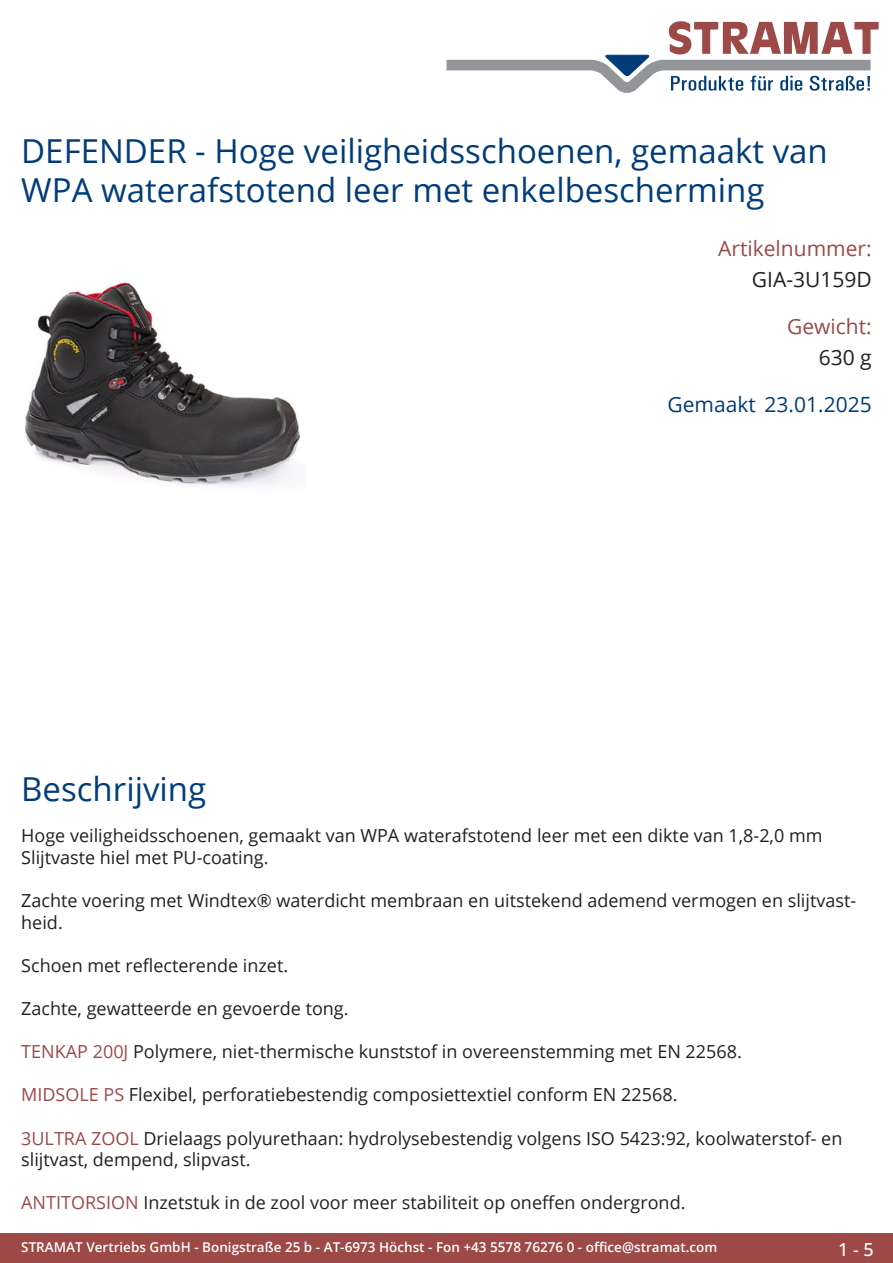
<style>
.page{position:relative;width:893px;height:1263px;background:#fff}
.page>*{position:absolute;margin:0;border:0;box-sizing:border-box;transform-origin:0 0}
.Produkttitel{font:33px/39.6px "Open Sans";color:#003d78}
.TechDaten_Überschrif{font:21px "Open Sans";color:#9c4948}
.Erstellungsdatum{font:21px "Open Sans";color:#003d78}
.TechDaten_Inhalt{font:21px "Open Sans";color:#231f20}
.Beschreibung_Text{font:18px/21.6px "Open Sans";color:#231f20}
.t1{font:500 18px "Open Sans";color:#fff}
.t2{font:600 13.5px "Open Sans";color:#fff}
.s1{color:#9c4948}
</style>
<div class="page">
<div style="left:0;top:1233px;width:893px;height:30px;background:#9c4948"></div>
<svg style="left:446px;top:21px;width:433px;height:72px"></svg>
<img style="left:25px;top:282px;width:275px;height:205px">
<p class="Produkttitel" style="left:21px;top:130px;width:808px">DEFENDER - Hoge veiligheidsschoenen, gemaakt van<br>WPA waterafstotend leer met enkelbescherming</p>
<p class="TechDaten_Überschrif" style="left:718px;top:234px;width:155px">Artikelnummer:</p>
<p class="TechDaten_Inhalt" style="left:752px;top:265px;width:121px">GIA-3U159D</p>
<p class="TechDaten_Überschrif" style="left:787px;top:312px;width:86px">Gewicht:</p>
<p class="TechDaten_Inhalt" style="left:819px;top:343px;width:55px">630 g</p>
<p class="Erstellungsdatum" style="left:668px;top:390px;width:206px">Gemaakt 23.01.2025</p>
<p class="Produkttitel" style="left:21px;top:768px;width:186px">Beschrijving</p>
<p class="Beschreibung_Text" style="left:21px;top:824px;width:803px">Hoge veiligheidsschoenen, gemaakt van WPA waterafstotend leer met een dikte van 1,8-2,0 mm<br>Slijtvaste hiel met PU-coating.</p>
<p class="Beschreibung_Text" style="left:21px;top:889px;width:835px">Zachte voering met Windtex® waterdicht membraan en uitstekend ademend vermogen en slijtvast&shy;heid.</p>
<p class="Beschreibung_Text" style="left:21px;top:954px;width:268px">Schoen met reflecterende inzet.</p>
<p class="Beschreibung_Text" style="left:21px;top:997px;width:329px">Zachte, gewatteerde en gevoerde tong.</p>
<p class="Beschreibung_Text" style="left:21px;top:1040px;width:722px"><span class="s1">TENKAP 200J</span> Polymere, niet-thermische kunststof in overeenstemming met EN 22568.</p>
<p class="Beschreibung_Text" style="left:21px;top:1083px;width:658px"><span class="s1">MIDSOLE PS</span> Flexibel, perforatiebestendig composiettextiel conform EN 22568.</p>
<p class="Beschreibung_Text" style="left:21px;top:1127px;width:823px"><span class="s1">3ULTRA ZOOL</span> Drielaags polyurethaan: hydrolysebestendig volgens ISO 5423:92, koolwaterstof- en slijtvast, dempend, slipvast.</p>
<p class="Beschreibung_Text" style="left:21px;top:1191px;width:666px"><span class="s1">ANTITORSION</span> Inzetstuk in de zool voor meer stabiliteit op oneffen ondergrond.</p>
<p class="t2" style="left:21px;top:1238px;width:698px">STRAMAT Vertriebs GmbH - Bonigstraße 25 b - AT-6973 Höchst - Fon +43 5578 76276 0 - office@stramat.com</p>
<p class="t1" style="left:838px;top:1237px;width:37px">1 - 5</p>
</div>
